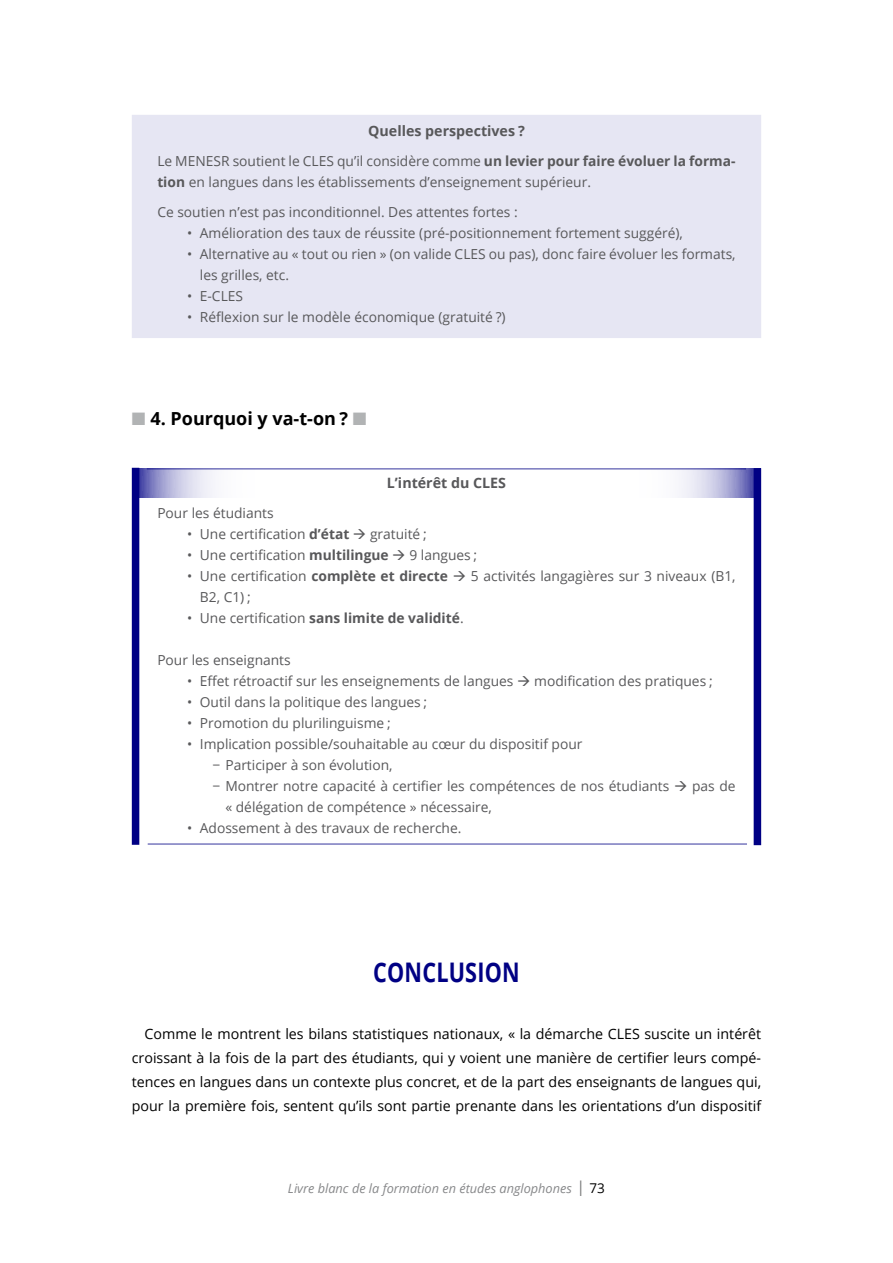
<style>
.page{position:relative;width:893px;height:1263px;background:#fff}
.page>*{position:absolute;margin:0;border:0;box-sizing:border-box;transform-origin:0 0}
.t1{font:700 27px "Open Sans";color:#000084;scale:.8 1}
.t2{font:700 18px "Open Sans";color:#000}
.t3{font:14.25px/24px "Open Sans";color:#000;text-align:justify}
.t4{font:700 14.25px "Open Sans";color:#58585a}
.t5{font:13.8px/21px "Open Sans";color:#58585a}
.t6{font:700 13.8px "Open Sans";color:#58585a}
.t7{font:italic 12.75px "Open Sans";color:#87888a}
.s1{font-weight:700}
.s2{color:#b1b3b4}
.s3{font-weight:400}
.s4{color:#707172}
.s5{font-style:normal;font-size:13.5px;color:#000}
</style>
<div class="page">
<svg style="left:139px;top:468px;width:615px;height:29px"></svg>
<hr style="left:147px;top:468px;width:599px;height:1px;background:#000084">
<div style="left:754px;top:468px;width:7px;height:377px;background:#000084"></div>
<div style="left:132px;top:468px;width:7px;height:377px;background:#000084"></div>
<hr style="left:148px;top:844px;width:599px;height:1px;background:#000084">
<div style="left:132px;top:115px;width:629px;height:223px;background:#e6e6f3"></div>
<p class="t4" style="left:368px;top:121px;width:158px">Quelles perspectives ?</p>
<p class="t5" style="left:157px;top:150px;width:580px">Le MENESR soutient le CLES qu’il considère comme <span class="s1">un levier pour faire évoluer la forma&shy;tion</span> en langues dans les établissements d’enseignement supérieur.</p>
<p class="t5" style="left:157px;top:201px;width:362px">Ce soutien n’est pas inconditionnel. Des attentes fortes :</p>
<p class="t5" style="left:187px;top:222px;width:497px">• Amélioration des taux de réussite (pré-positionnement fortement suggéré),</p>
<p class="t5" style="left:200px;top:243px;width:537px;text-indent:-13px">• Alternative au « tout ou rien » (on valide CLES ou pas), donc faire évoluer les formats, les grilles, etc.</p>
<p class="t5" style="left:187px;top:285px;width:57px">• E-CLES</p>
<p class="t5" style="left:187px;top:306px;width:320px">• Réflexion sur le modèle économique (gratuité ?)</p>
<h2 class="t2" style="left:132px;top:406px;width:236px"><span class="s2">■</span> 4. Pourquoi y va-t-on ? <span class="s2">■</span></h2>
<p class="t4" style="left:387px;top:473px;width:121px">L’intérêt du CLES</p>
<p class="t5" style="left:157px;top:502px;width:118px">Pour les étudiants</p>
<p class="t5" style="left:187px;top:523px;width:241px">• Une certification <span class="s1">d’état</span> → gratuité ;</p>
<p class="t5" style="left:187px;top:544px;width:292px">• Une certification <span class="s1">multilingue</span> → 9 langues ;</p>
<p class="t5" style="left:200px;top:565px;width:537px;text-indent:-13px">• Une certification <span class="s1">complète et directe</span> → 5 activités langagières sur 3 niveaux (B1,<br>B2, C1) ;</p>
<p class="t6" style="left:187px;top:608px;width:278px"><span class="s3">• Une certification</span> sans limite de validité<span class="s3">.</span></p>
<p class="t5" style="left:157px;top:649px;width:135px">Pour les enseignants</p>
<p class="t5" style="left:187px;top:670px;width:527px">• Effet rétroactif sur les enseignements de langues → modification des pratiques ;</p>
<p class="t5" style="left:187px;top:691px;width:242px">• Outil dans la politique des langues ;</p>
<p class="t5" style="left:187px;top:712px;width:205px">• Promotion du plurilinguisme ;</p>
<p class="t5" style="left:187px;top:733px;width:397px">• Implication possible/souhaitable au cœur du dispositif pour</p>
<p class="t5" style="left:213px;top:754px;width:181px">− Participer à son évolution,</p>
<p class="t5" style="left:213px;top:775px;width:524px">− Montrer notre capacité à certifier les compétences de nos étudiants → pas de</p>
<p class="t5" style="left:225px;top:796px;width:268px">« délégation de compétence » nécessaire,</p>
<p class="t5" style="left:187px;top:817px;width:276px">• Adossement à des travaux de recherche.</p>
<h1 class="t1" style="left:373px;top:953px;width:37px">Conclusion</h1>
<p class="t3" style="left:132px;top:1021px;width:631px;text-indent:13px">Comme le montrent les bilans statistiques nationaux, « la démarche CLES suscite un intérêt croissant à la fois de la part des étudiants, qui y voient une manière de certifier leurs compé&shy;tences en langues dans un contexte plus concret, et de la part des enseignants de langues qui, pour la première fois, sentent qu’ils sont partie prenante dans les orientations d’un dispositif</p>
<p class="t7" style="left:288px;top:1179px;width:319px">Livre blanc de la formation en études anglophones <span class="s4">❘</span> <span class="s5">73</span></p>
</div>
